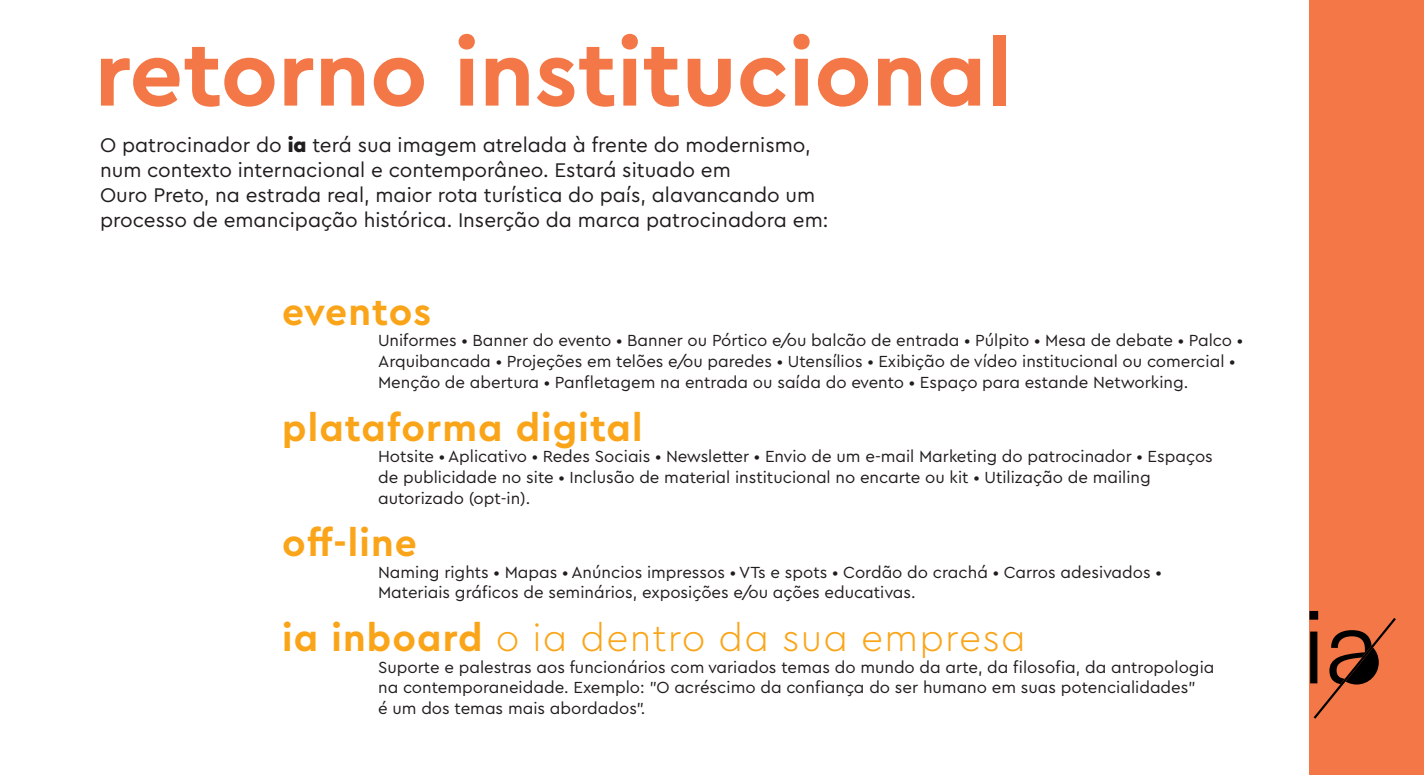
<style>
.page{position:relative;width:1424px;height:775px;background:#fff}
.page>*{position:absolute;margin:0;border:0;box-sizing:border-box;transform-origin:0 0}
.t1{font:700 94.5px "Cera Pro";color:#f47847}
.t2{font:700 38.85px "Cera Pro";letter-spacing:.03em;color:#faa519}
.t3{font:300 38.85px "Cera Pro";letter-spacing:.03em;color:#faa519}
.t4{font:20.65px/24.8px "Cera Pro";color:#211d1e}
.t5{font:16.8px/20.7px "Cera Pro";color:#211d1e}
.s1{font-weight:900}
.s2{font-weight:700}
</style>
<div class="page">
<div style="left:1309px;top:0;width:115px;height:774px;background:#f47847"></div>
<svg style="left:1309px;top:611px;width:87px;height:107px"></svg>
<svg style="left:1334px;top:640px;width:44px;height:44px"></svg>
<svg style="left:1339px;top:649px;width:13px;height:13px"></svg>
<h1 class="t1" style="left:95px;top:11px;width:919px">retorno institucional</h1>
<p class="t4" style="left:100px;top:131px;width:730px">O patrocinador do <span class="s1">ia</span> terá sua imagem atrelada à frente do modernismo, num contexto internacional e contemporâneo. Estará situado em<br>Ouro Preto, na estrada real, maior rota turística do país, alavancando um processo de emancipação histórica. Inserção da marca patrocinadora em:</p>
<h2 class="t2" style="left:282px;top:286px;width:150px">eventos</h2>
<p class="t5" style="left:378px;top:329px;width:866px">Uniformes • Banner do evento • Banner ou Pórtico e/ou balcão de entrada • Púlpito • Mesa de debate • Palco •<br>Arquibancada • Projeções em telões e/ou paredes • Utensílios • Exibição de vídeo institucional ou comercial •<br>Menção de abertura • Panfletagem na entrada ou saída do evento • Espaço para estande Networking.</p>
<h2 class="t2" style="left:282px;top:402px;width:362px">plataforma digital</h2>
<p class="t5" style="left:378px;top:445px;width:836px">Hotsite • Aplicativo • Redes Sociais • Newsletter • Envio de um e-mail Marketing do patrocinador • Espaços de publicidade no site • Inclusão de material institucional no encarte ou kit • Utilização de mailing autorizado (opt-in).</p>
<h2 class="t2" style="left:282px;top:517px;width:136px">off-line</h2>
<p class="t5" style="left:378px;top:560px;width:785px">Naming rights • Mapas • Anúncios impressos • VTs e spots • Cordão do crachá • Carros adesivados •<br>Materiais gráficos de seminários, exposições e/ou ações educativas.</p>
<h2 class="t3" style="left:282px;top:612px;width:745px"><span class="s2">ia inboard</span> o ia dentro da sua empresa</h2>
<p class="t5" style="left:378px;top:655px;width:838px">Suporte e palestras aos funcionários com variados temas do mundo da arte, da filosofia, da antropologia na contemporaneidade. Exemplo: "O acréscimo da confiança do ser humano em suas potencialidades"<br>é um dos temas mais abordados”.</p>
</div>
